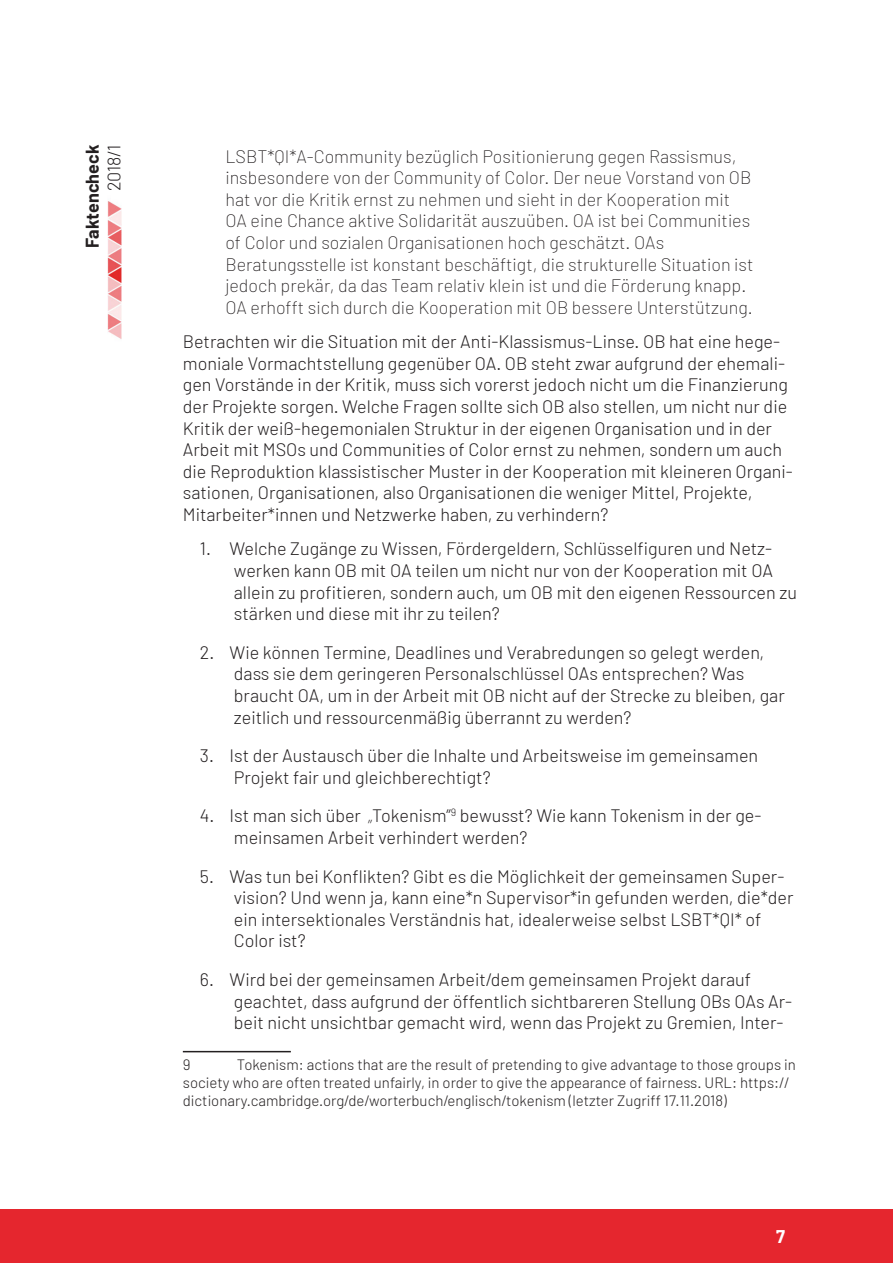
<style>
.page{position:relative;width:893px;height:1263px;background:#fff}
.page>*{position:absolute;margin:0;border:0;box-sizing:border-box;transform-origin:0 0}
.numbering{font:300 18px/21.6px "Barlow";color:#231f20}
.Paragraph_Style_1{font:300 18px/21.6px "Barlow";color:#231f20}
.quote_absatz{font:200 18px/21.6px "Barlow";color:#231f20}
.t1{font:700 18px "Barlow";color:#231f20}
.t2{font:700 18px "Barlow";color:#fff}
.t3{font:300 15px/18px "Barlow";color:#231f20}
.s1{font-weight:200}
</style>
<div class="page">
<hr style="left:183px;top:1051px;width:108px;height:1px;background:#231f20">
<div style="left:0;top:1210px;width:893px;height:53px;background:#e5262e"></div>
<img style="left:107px;top:201px;width:15px;height:138px">
<p class="t1" style="left:81px;top:248px;width:105px;rotate:-90deg">Faktencheck</p>
<p class="Paragraph_Style_1" style="left:103px;top:191px;width:48px;rotate:-90deg">2018/1</p>
<p class="quote_absatz" style="left:225px;top:145px;width:530px">LSBT*QI*A-Community bezüglich Positionierung gegen Rassismus, insbesondere von der Community of Color. Der neue Vorstand von OB hat vor die Kritik ernst zu nehmen und sieht in der Kooperation mit OA eine Chance aktive Solidarität auszuüben. OA ist bei Communities of Color und sozialen Organisationen hoch geschätzt. OAs Beratungsstelle ist konstant beschäftigt, die strukturelle Situation ist jedoch prekär, da das Team relativ klein ist und die Förderung knapp.<br>OA erhofft sich durch die Kooperation mit OB bessere Unterstützung.</p>
<p class="Paragraph_Style_1" style="left:183px;top:330px;width:611px">Betrachten wir die Situation mit der Anti-Klassismus-Linse. OB hat eine hege&shy;moniale Vormachtstellung gegenüber OA. OB steht zwar aufgrund der ehemali&shy;gen Vorstände in der Kritik, muss sich vorerst jedoch nicht um die Finanzierung der Projekte sorgen. Welche Fragen sollte sich OB also stellen, um nicht nur die Kritik der weiß-hegemonialen Struktur in der eigenen Organisation und in der Arbeit mit MSOs und Communities of Color ernst zu nehmen, sondern um auch die Reproduktion klassistischer Muster in der Kooperation mit kleineren Organi&shy;sationen, Organisationen, also Organisationen die weniger Mittel, Projekte, Mitarbeiter*innen und Netzwerke haben, zu verhindern?</p>
<p class="numbering" style="left:234px;top:538px;width:565px;text-indent:-34px">1. Welche Zugänge zu Wissen, Fördergeldern, Schlüsselfiguren und Netz&shy;werken kann OB mit OA teilen um nicht nur von der Kooperation mit OA allein zu profitieren, sondern auch, um OB mit den eigenen Ressourcen zu stärken und diese mit ihr zu teilen?</p>
<p class="numbering" style="left:234px;top:641px;width:552px;text-indent:-34px">2. Wie können Termine, Deadlines und Verabredungen so gelegt werden, dass sie dem geringeren Personalschlüssel OAs entsprechen? Was braucht OA, um in der Arbeit mit OB nicht auf der Strecke zu bleiben, gar zeitlich und ressourcenmäßig überrannt zu werden?</p>
<p class="numbering" style="left:234px;top:744px;width:526px;text-indent:-34px">3. Ist der Austausch über die Inhalte und Arbeitsweise im gemeinsamen<br>Projekt fair und gleichberechtigt?</p>
<p class="numbering" style="left:234px;top:805px;width:529px;text-indent:-34px">4. Ist man sich über <span class="s1">„</span>Tokenism”<sup>9</sup> bewusst? Wie kann Tokenism in der ge&shy;meinsamen Arbeit verhindert werden?</p>
<p class="numbering" style="left:234px;top:865px;width:561px;text-indent:-34px">5. Was tun bei Konflikten? Gibt es die Möglichkeit der gemeinsamen Super&shy;vision? Und wenn ja, kann eine*n Supervisor*in gefunden werden, die*der ein intersektionales Verständnis hat, idealerweise selbst LSBT*QI* of Color ist?</p>
<p class="numbering" style="left:234px;top:968px;width:560px;text-indent:-34px">6. Wird bei der gemeinsamen Arbeit/dem gemeinsamen Projekt darauf geachtet, dass aufgrund der öffentlich sichtbareren Stellung OBs OAs Ar&shy;beit nicht unsichtbar gemacht wird, wenn das Projekt zu Gremien, Inter-</p>
<p class="t3" style="left:183px;top:1055px;width:9px">9</p>
<p class="t3" style="left:183px;top:1055px;width:614px;text-indent:54px">Tokenism: actions that are the result of pretending to give advantage to those groups in society who are often treated unfairly, in order to give the appearance of fairness. URL: https:// dictionary.cambridge.org/de/worterbuch/englisch/tokenism (letzter Zugriff 17.11.2018)</p>
<p class="t2" style="left:776px;top:1225px;width:10px">7</p>
</div>
